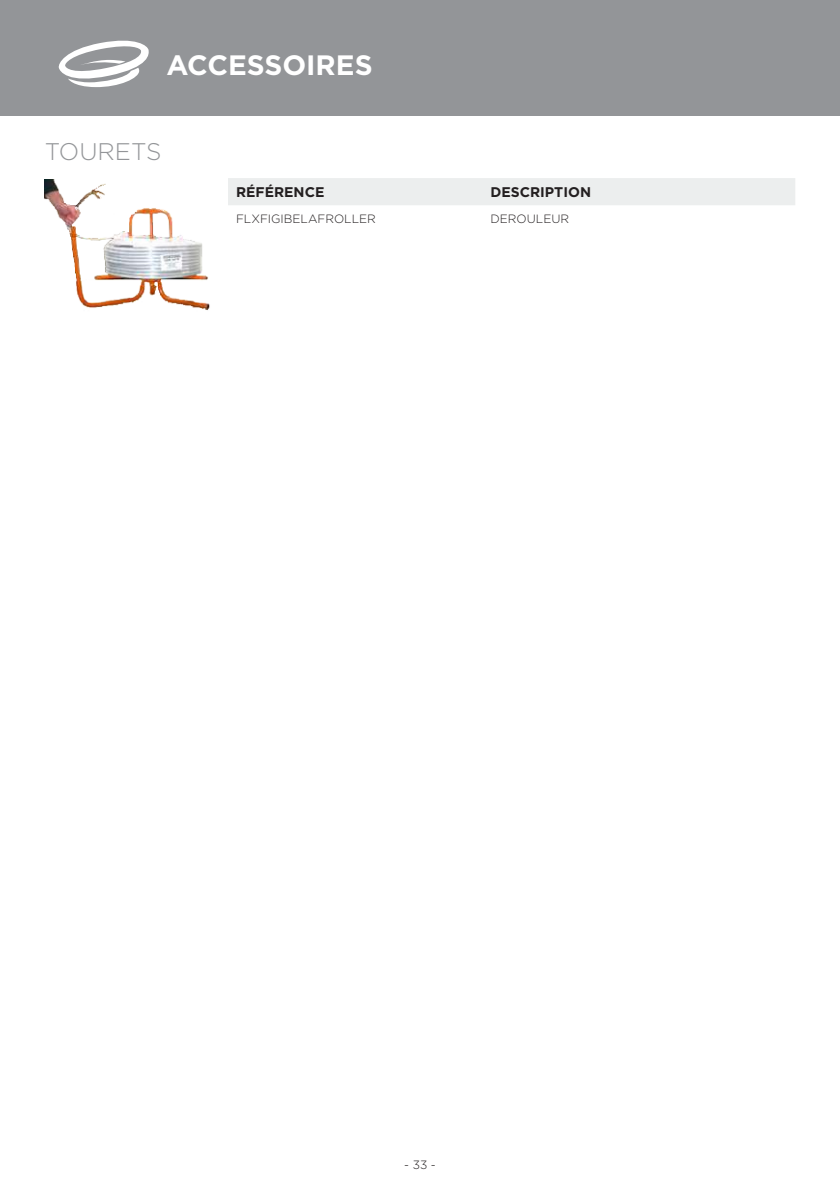
<style>
.page{position:relative;width:840px;height:1191px;background:#fff}
.page>*{position:absolute;margin:0;border:0;box-sizing:border-box;transform-origin:0 0}
.t1{font:700 28px "Gotham";color:#fff}
.t2{font:300 24px "Gotham";color:#939598}
.t3{font:700 14px "Gotham";color:#231f20}
.t4{font:300 12px "Gotham";color:#231f20}
</style>
<div class="page">
<div style="left:0;top:0;width:839px;height:116px;background:#939598"></div>
<img style="left:45px;top:179px;width:165px;height:131px">
<div style="left:228px;top:178px;width:566px;height:27px;background:#eceeee"></div>
<svg style="left:59px;top:41px;width:90px;height:46px"></svg>
<h1 class="t1" style="left:166px;top:47px;width:208px">ACCESSOIRES</h1>
<h2 class="t2" style="left:45px;top:136px;width:118px">TOURETS</h2>
<p class="t3" style="left:236px;top:183px;width:90px">RÉFÉRENCE</p>
<p class="t3" style="left:490px;top:183px;width:102px">DESCRIPTION</p>
<p class="t4" style="left:236px;top:211px;width:141px">FLXFIGIBELAFROLLER</p>
<p class="t4" style="left:490px;top:211px;width:80px">DEROULEUR</p>
<p class="t4" style="left:404px;top:1157px;width:33px">- 33 -</p>
</div>
